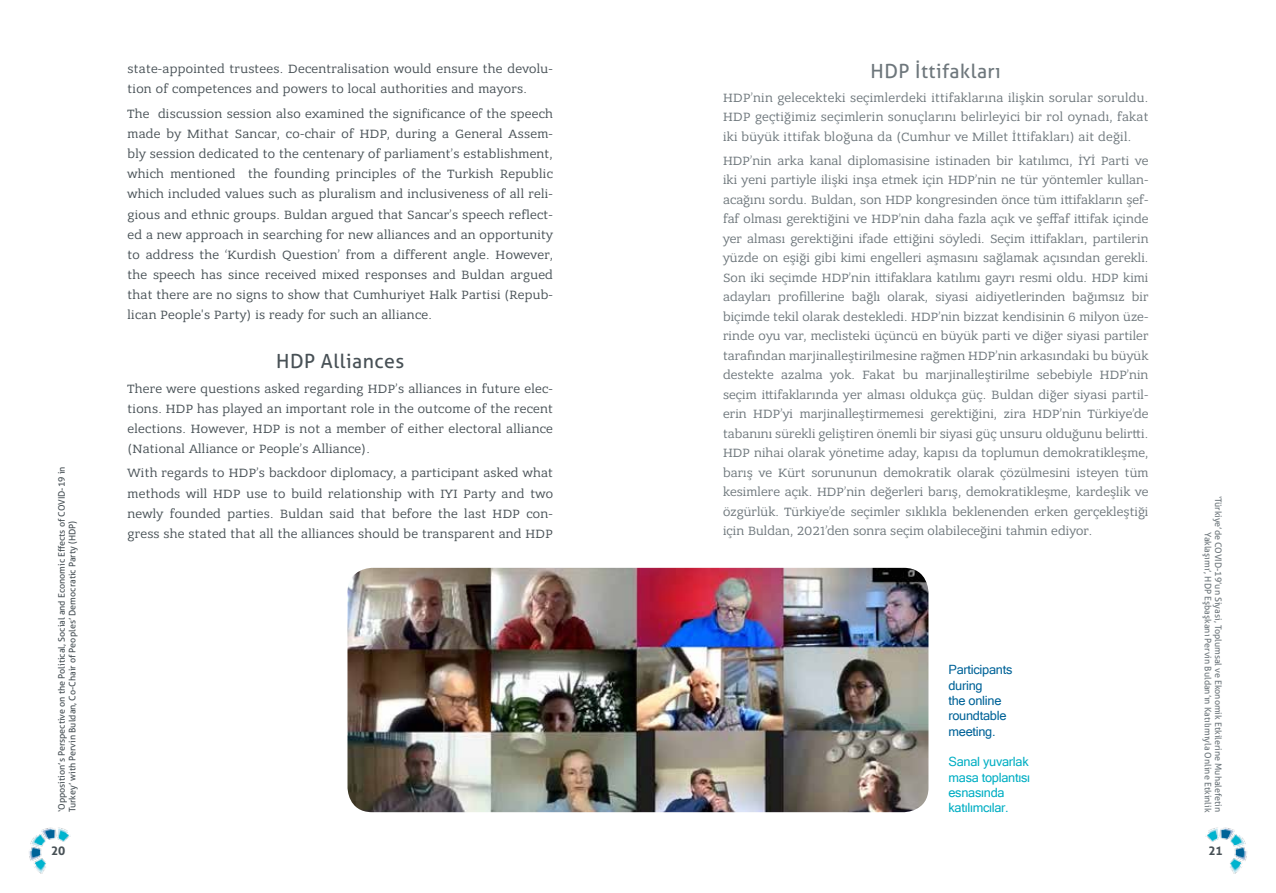
<style>
.page{position:relative;width:1276px;height:893px;background:#fff}
.page>*{position:absolute;margin:0;border:0;box-sizing:border-box;transform-origin:0 0}
.t1{font:19.5px "Aller";letter-spacing:.025em;color:#6e777c}
.t2{font:19.5px "Aller";letter-spacing:.025em;color:#485156}
.t3{font:12.75px/19.5px "Bandera Pro";letter-spacing:.015em;color:#6e777c;text-align:justify}
.t4{font:12.75px/20.1px "Bandera Pro";letter-spacing:.025em;color:#485156;text-align:justify}
.t5{font:12.75px/15.3px "Microsoft Sans Serif";letter-spacing:-.02em;color:#00aec3}
.t6{font:12.75px/15.3px "Microsoft Sans Serif";letter-spacing:-.02em;color:#006398}
.t7{font:700 12px "Aller";color:#485156}
.t8{font:9px/10.5px "Aller";color:#485156}
.t9{font:9px/10.5px "Aller";color:#6e777c;text-align:right}
</style>
<div class="page">
<img style="left:29px;top:827px;width:42px;height:47px">
<img style="left:1205px;top:827px;width:42px;height:47px">
<img style="left:347px;top:568px;width:581px;height:244px">
<p class="t8" style="left:56px;top:812px;width:347px;rotate:-90deg">‘Opposition’s Perspective on the Political, Social and Economic Effects of COVID-19 in<br>Turkey’ with Pervin Buldan, Co-Chair of Peoples’ Democratic Party (HDP)</p>
<p class="t4" style="left:128px;top:59px;width:427px">state-appointed trustees. Decentralisation would ensure the devolu&shy;tion of competences and powers to local authorities and mayors.</p>
<p class="t4" style="left:128px;top:104px;width:427px">The discussion session also examined the significance of the speech made by Mithat Sancar, co-chair of HDP, during a General Assem&shy;bly session dedicated to the centenary of parliament’s establishment, which mentioned the founding principles of the Turkish Republic which included values such as pluralism and inclusiveness of all reli&shy;gious and ethnic groups. Buldan argued that Sancar’s speech reflect&shy;ed a new approach in searching for new alliances and an opportunity to address the ‘Kurdish Question’ from a different angle. However, the speech has since received mixed responses and Buldan argued that there are no signs to show that Cumhuriyet Halk Partisi (Repub&shy;lican People's Party) is ready for such an alliance.</p>
<h1 class="t2" style="left:276px;top:349px;width:129px">HDP Alliances</h1>
<p class="t4" style="left:128px;top:378px;width:427px">There were questions asked regarding HDP’s alliances in future elec&shy;tions. HDP has played an important role in the outcome of the recent elections. However, HDP is not a member of either electoral alliance (National Alliance or People’s Alliance).</p>
<p class="t4" style="left:128px;top:463px;width:427px">With regards to HDP’s backdoor diplomacy, a participant asked what methods will HDP use to build relationship with IYI Party and two newly founded parties. Buldan said that before the last HDP con&shy;gress she stated that all the alliances should be transparent and HDP</p>
<h1 class="t1" style="left:870px;top:59px;width:132px">HDP İttifakları</h1>
<p class="t3" style="left:723px;top:88px;width:427px">HDP’nin gelecekteki seçimlerdeki ittifaklarına ilişkin sorular soruldu.<br>HDP geçtiğimiz seçimlerin sonuçlarını belirleyici bir rol oynadı, fakat iki büyük ittifak bloğuna da (Cumhur ve Millet İttifakları) ait değil.</p>
<p class="t3" style="left:723px;top:151px;width:427px">HDP’nin arka kanal diplomasisine istinaden bir katılımcı, İYİ Parti ve iki yeni partiyle ilişki inşa etmek için HDP’nin ne tür yöntemler kullan&shy;acağını sordu. Buldan, son HDP kongresinden önce tüm ittifakların şef&shy;faf olması gerektiğini ve HDP’nin daha fazla açık ve şeffaf ittifak içinde yer alması gerektiğini ifade ettiğini söyledi. Seçim ittifakları, partilerin yüzde on eşiği gibi kimi engelleri aşmasını sağlamak açısından gerekli.<br>Son iki seçimde HDP’nin ittifaklara katılımı gayrı resmi oldu. HDP kimi adayları profillerine bağlı olarak, siyasi aidiyetlerinden bağımsız bir biçimde tekil olarak destekledi. HDP’nin bizzat kendisinin 6 milyon üze&shy;rinde oyu var, meclisteki üçüncü en büyük parti ve diğer siyasi partiler tarafından marjinalleştirilmesine rağmen HDP’nin arkasındaki bu büyük destekte azalma yok. Fakat bu marjinalleştirilme sebebiyle HDP’nin seçim ittifaklarında yer alması oldukça güç. Buldan diğer siyasi partil&shy;erin HDP’yi marjinalleştirmemesi gerektiğini, zira HDP’nin Türkiye’de tabanını sürekli geliştiren önemli bir siyasi güç unsuru olduğunu belirtti.<br>HDP nihai olarak yönetime aday, kapısı da toplumun demokratikleşme, barış ve Kürt sorununun demokratik olarak çözülmesini isteyen tüm kesimlere açık. HDP’nin değerleri barış, demokratikleşme, kardeşlik ve özgürlük. Türkiye’de seçimler sıklıkla beklenenden erken gerçekleştiği için Buldan, 2021’den sonra seçim olabileceğini tahmin ediyor.</p>
<p class="t6" style="left:948px;top:662px;width:65px">Participants during<br>the online roundtable meeting.</p>
<p class="t5" style="left:948px;top:754px;width:83px">Sanal yuvarlak masa toplantısı esnasında katılımcılar.</p>
<p class="t9" style="left:1223px;top:495px;width:318px;rotate:90deg">‘Türkiye’de COVID-19’un Siyasi, Toplumsal ve Ekonomik Etkilerine Muhalefetin<br>Yaklaşımı’, HDP Eşbaşkanı Pervin Buldan’ın Katılımıyla Online Etkinlik</p>
<p class="t7" style="left:51px;top:843px;width:16px">20</p>
<p class="t7" style="left:1208px;top:843px;width:16px">21</p>
</div>
